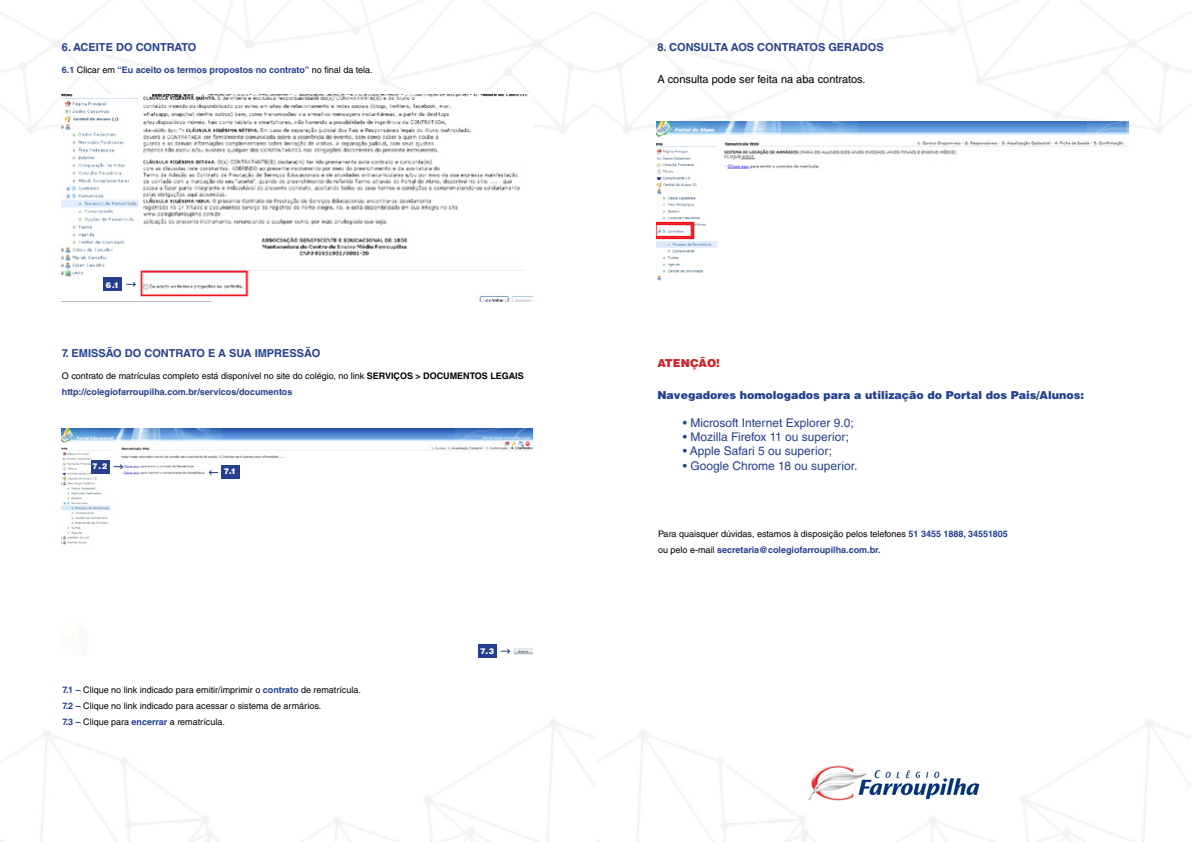
<style>
.page{position:relative;width:1191px;height:842px;background:#fff}
.page>*{position:absolute;margin:0;border:0;box-sizing:border-box;transform-origin:0 0}
.t1{font:12px "Helvetica LT Std";color:#25408f}
.t2{font:700 11px "Helvetica LT Std";color:#25408f}
.t3{font:900 11px "Helvetica LT Std";color:#25408f}
.t4{font:11px "Helvetica LT Std";color:#000}
.t5{font:900 11px "Helvetica LT Std";color:#d2232a}
.t6{font:9px/16px "Helvetica LT Std";color:#000}
.t7{font:700 9px "Helvetica LT Std";color:#25408f}
.t8{font:900 8px "Helvetica LT Std";color:#fff}
.s1{font-weight:400;color:#000}
.s2{font-weight:700}
.s3{font-weight:700;color:#25408f}
</style>
<div class="page">
<img style="left:0;top:0;width:1191px;height:279px">
<img style="left:0;top:648px;width:1191px;height:194px">
<img style="left:657px;top:121px;width:471px;height:160px">
<img style="left:62px;top:95px;width:470px;height:206px">
<img style="left:62px;top:428px;width:470px;height:228px">
<div style="left:103px;top:278px;width:19px;height:13px;background:#25408f"></div>
<div style="left:91px;top:460px;width:18px;height:13px;background:#25408f"></div>
<div style="left:221px;top:465px;width:19px;height:13px;background:#25408f"></div>
<div style="left:478px;top:644px;width:18px;height:14px;background:#25408f"></div>
<svg style="left:126px;top:281px;width:11px;height:7px"></svg>
<svg style="left:114px;top:463px;width:10px;height:7px"></svg>
<svg style="left:208px;top:469px;width:10px;height:7px"></svg>
<svg style="left:501px;top:648px;width:10px;height:7px"></svg>
<img style="left:799px;top:753px;width:187px;height:53px">
<p class="t2" style="left:62px;top:41px;width:136px">6. ACEITE DO CONTRATO</p>
<p class="t7" style="left:62px;top:64px;width:312px">6.1 <span class="s1">Clicar em</span> “Eu aceito os termos propostos no contrato” <span class="s1">no final da tela.</span></p>
<p class="t8" style="left:106px;top:279px;width:15px">6 .1</p>
<p class="t2" style="left:62px;top:347px;width:260px">7. EMISSÃO DO CONTRATO E A SUA IMPRESSÃO</p>
<p class="t6" style="left:62px;top:368px;width:463px">O contrato de matrículas completo está disponível no site do colégio, no link <span class="s2">SERVIÇOS &gt; DOCUMENTOS LEGAIS </span><span class="s3">http://colegiofarroupilha.com.br/servicos/documentos</span></p>
<p class="t8" style="left:92px;top:461px;width:16px">7 . 2</p>
<p class="t8" style="left:224px;top:466px;width:14px">7.1</p>
<p class="t6" style="left:62px;top:682px;width:300px"><span class="s3">7.1 –</span> Clique no link indicado para emitir/imprimir o <span class="s3">contrato</span> de rematrícula.<br><span class="s3">7.2 –</span> Clique no link indicado para acessar o sistema de armários.<br><span class="s3">7.3 –</span> Clique para <span class="s3">encerrar</span> a rematrícula.</p>
<p class="t8" style="left:480px;top:646px;width:16px">7. 3</p>
<p class="t2" style="left:657px;top:41px;width:228px">8. CONSULTA AOS CONTRATOS GERADOS</p>
<p class="t4" style="left:657px;top:73px;width:210px">A consulta pode ser feita na aba contratos.</p>
<p class="t5" style="left:657px;top:356px;width:64px">ATENÇÃO!</p>
<p class="t3" style="left:657px;top:388px;width:428px">Navegadores homologados para a utilização do Portal dos Pais/Alunos:</p>
<h1 class="t1" style="left:683px;top:415px;width:172px">• Microsoft Internet Explorer 9.0;</h1>
<h1 class="t1" style="left:683px;top:430px;width:168px">• Mozilla Firefox 11 ou superior;</h1>
<h1 class="t1" style="left:683px;top:444px;width:151px">• Apple Safari 5 ou superior;</h1>
<h1 class="t1" style="left:683px;top:459px;width:176px">• Google Chrome 18 ou superior.</h1>
<p class="t6" style="left:658px;top:526px;width:351px">Para quaisquer dúvidas, estamos à disposição pelos telefones <span class="s3">51 3455 1888, 34551805 </span>ou pelo e-mail <span class="s3">secretaria@colegiofarroupilha.com.br.</span></p>
</div>
